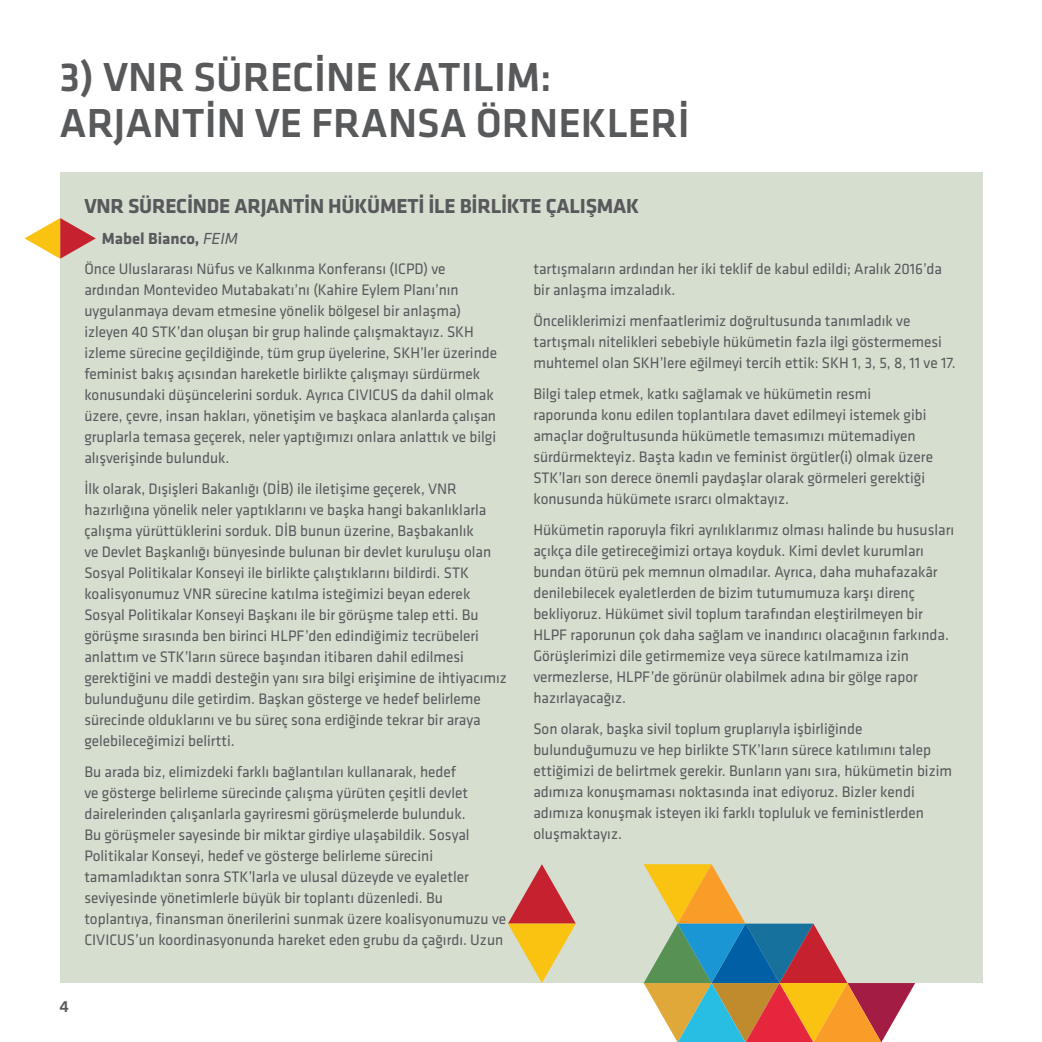
<style>
.page{position:relative;width:1042px;height:1042px;background:#fff}
.page>*{position:absolute;margin:0;border:0;box-sizing:border-box;transform-origin:0 0}
.t1{font:500 42px/45.5px "Klavika";color:#58595b}
.t2{font:700 21px "Klavika";letter-spacing:-.01em;color:#58595b}
.t3{font:700 16.62px "Klavika";color:#58595b}
.t4{font:500 16.62px "Klavika";color:#58595b}
.t5{font:15.75px/21px "Klavika";color:#58595b}
.s1{font-weight:400;font-style:italic}
</style>
<div class="page">
<div style="left:60px;top:172px;width:922px;height:810px;background:#d6ded0"></div>
<svg style="left:24px;top:218px;width:72px;height:41px"></svg>
<svg style="left:508px;top:864px;width:68px;height:119px"></svg>
<svg style="left:644px;top:864px;width:271px;height:178px"></svg>
<h1 class="t1" style="left:60px;top:55px;width:625px">3) VNR SÜRECI NE KATILIM:<br>ARJANTI N VE FRANSA ÖRNEKLERI</h1>
<h2 class="t2" style="left:84px;top:194px;width:556px">VNR SÜRECINDE ARJANTIN HÜKÜMETI ILE BIRLIKTE ÇALIŞMAK</h2>
<p class="t3" style="left:102px;top:229px;width:138px">Mabel Bianco, <span class="s1">FEIM</span></p>
<p class="t5" style="left:84px;top:259px;width:414px">Önce Uluslararası Nüfus ve Kalkınma Konferansı (ICPD) ve ardından Montevideo Mutabakatı’nı (Kahire Eylem Planı’nın uygulanmaya devam etmesine yönelik bölgesel bir anlaşma) izleyen 40 STK’dan oluşan bir grup halinde çalışmaktayız. SKH izleme sürecine geçildiğinde, tüm grup üyelerine, SKH’ler üzerinde feminist bakış açısından hareketle birlikte çalışmayı sürdürmek konusundaki düşüncelerini sorduk. Ayrıca CIVICUS da dahil olmak üzere, çevre, insan hakları, yönetişim ve başkaca alanlarda çalışan gruplarla temasa geçerek, neler yaptığımızı onlara anlattık ve bilgi alışverişinde bulunduk.</p>
<p class="t5" style="left:84px;top:479px;width:424px">İlk olarak, Dışişleri Bakanlığı (DİB) ile iletişime geçerek, VNR hazırlığına yönelik neler yaptıklarını ve başka hangi bakanlıklarla çalışma yürüttüklerini sorduk. DİB bunun üzerine, Başbakanlık<br>ve Devlet Başkanlığı bünyesinde bulunan bir devlet kuruluşu olan Sosyal Politikalar Konseyi ile birlikte çalıştıklarını bildirdi. STK koalisyonumuz VNR sürecine katılma isteğimizi beyan ederek Sosyal Politikalar Konseyi Başkanı ile bir görüşme talep etti. Bu görüşme sırasında ben birinci HLPF’den edindiğimiz tecrübeleri anlattım ve STK’ların sürece başından itibaren dahil edilmesi gerektiğini ve maddi desteğin yanı sıra bilgi erişimine de ihtiyacımız bulunduğunu dile getirdim. Başkan gösterge ve hedef belirleme sürecinde olduklarını ve bu süreç sona erdiğinde tekrar bir araya gelebileceğimizi belirtti.</p>
<p class="t5" style="left:84px;top:762px;width:423px">Bu arada biz, elimizdeki farklı bağlantıları kullanarak, hedef<br>ve gösterge belirleme sürecinde çalışma yürüten çeşitli devlet dairelerinden çalışanlarla gayriresmi görüşmelerde bulunduk.<br>Bu görüşmeler sayesinde bir miktar girdiye ulaşabildik. Sosyal Politikalar Konseyi, hedef ve gösterge belirleme sürecini tamamladıktan sonra STK’larla ve ulusal düzeyde ve eyaletler seviyesinde yönetimlerle büyük bir toplantı düzenledi. Bu toplantıya, finansman önerilerini sunmak üzere koalisyonumuzu ve CIVICUS’un koordinasyonunda hareket eden grubu da çağırdı. Uzun</p>
<p class="t5" style="left:533px;top:259px;width:410px">tartışmaların ardından her iki teklif de kabul edildi; Aralık 2016’da bir anlaşma imzaladık.</p>
<p class="t5" style="left:533px;top:311px;width:424px">Önceliklerimizi menfaatlerimiz doğrultusunda tanımladık ve tartışmalı nitelikleri sebebiyle hükümetin fazla ilgi göstermemesi muhtemel olan SKH’lere eğilmeyi tercih ettik: SKH 1, 3, 5, 8, 11 ve 17.</p>
<p class="t5" style="left:533px;top:384px;width:401px">Bilgi talep etmek, katkı sağlamak ve hükümetin resmi raporunda konu edilen toplantılara davet edilmeyi istemek gibi amaçlar doğrultusunda hükümetle temasımızı mütemadiyen sürdürmekteyiz. Başta kadın ve feminist örgütler(i) olmak üzere STK’ları son derece önemli paydaşlar olarak görmeleri gerektiği konusunda hükümete ısrarcı olmaktayız.</p>
<p class="t5" style="left:533px;top:519px;width:422px">Hükümetin raporuyla fikri ayrılıklarımız olması halinde bu hususları açıkça dile getireceğimizi ortaya koyduk. Kimi devlet kurumları bundan ötürü pek memnun olmadılar. Ayrıca, daha muhafazakâr denilebilecek eyaletlerden de bizim tutumumuza karşı direnç bekliyoruz. Hükümet sivil toplum tarafından eleştirilmeyen bir HLPF raporunun çok daha sağlam ve inandırıcı olacağının farkında.<br>Görüşlerimizi dile getirmemize veya sürece katılmamıza izin vermezlerse, HLPF’de görünür olabilmek adına bir gölge rapor hazırlayacağız.</p>
<p class="t5" style="left:533px;top:718px;width:420px">Son olarak, başka sivil toplum gruplarıyla işbirliğinde bulunduğumuzu ve hep birlikte STK’ların sürece katılımını talep ettiğimizi de belirtmek gerekir. Bunların yanı sıra, hükümetin bizim adımıza konuşmaması noktasında inat ediyoruz. Bizler kendi adımıza konuşmak isteyen iki farklı topluluk ve feministlerden oluşmaktayız.</p>
<p class="t4" style="left:60px;top:998px;width:11px">4</p>
</div>
